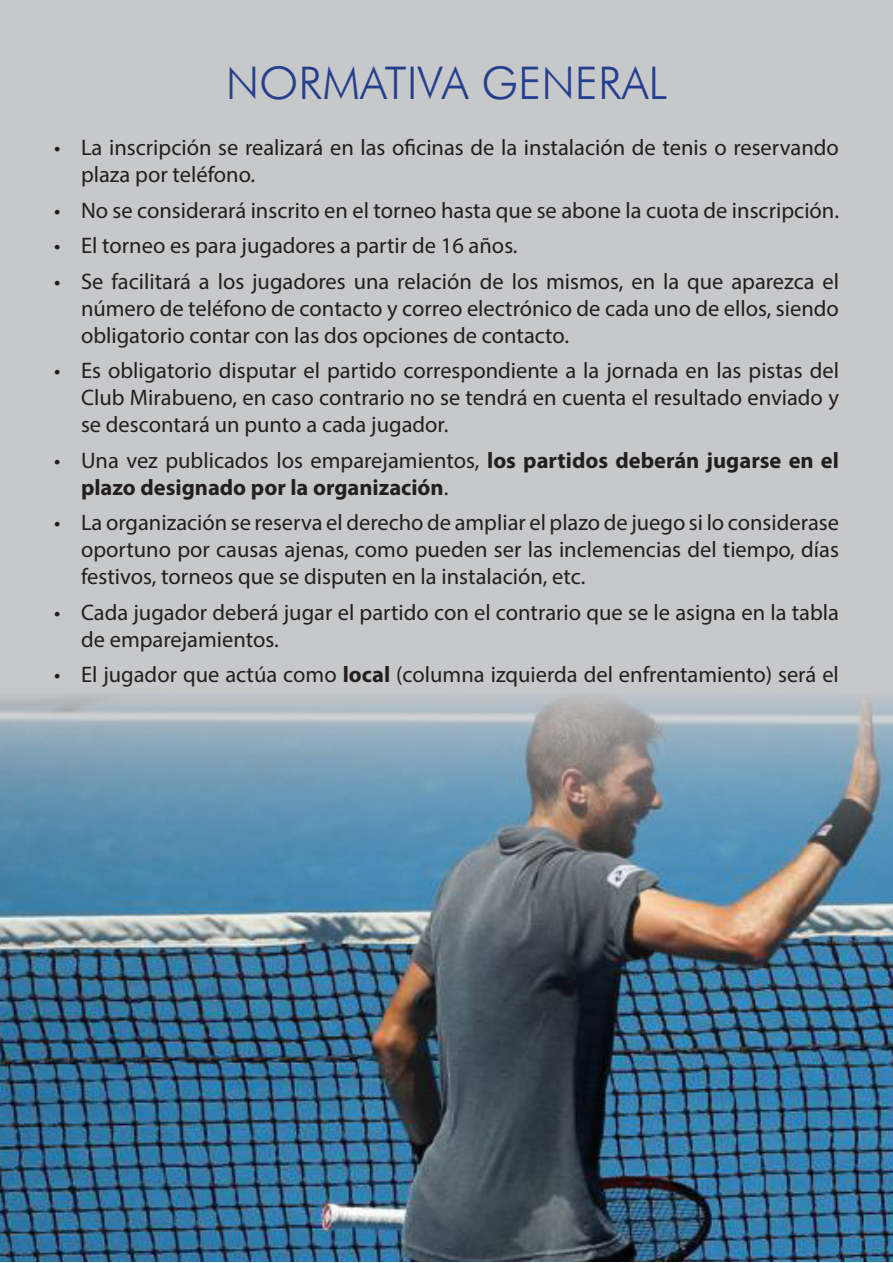
<style>
.page{position:relative;width:893px;height:1263px;background:#fff}
.page>*{position:absolute;margin:0;border:0;box-sizing:border-box;transform-origin:0 0}
.t1{font:300 45px "Futura BT";color:#253f8e}
.t2{font:22.5px/27px "Myriad Pro";color:#231f20;text-align:justify}
.t3{font:700 22.5px/27px "Myriad Pro";color:#231f20}
.s1{font-weight:400}
.s2{font-weight:700}
</style>
<div class="page">
<div style="left:1px;top:0;width:892px;height:1262px;background:#c7c8ca"></div>
<img style="left:0;top:692px;width:893px;height:570px">
<p class="t1" style="left:226px;top:56px;width:443px">NORMATIVA GENERAL</p>
<p class="t2" style="left:81px;top:134px;width:759px;text-indent:-27px">• La inscripción se realizará en las oficinas de la instalación de tenis o reservando plaza por teléfono.</p>
<p class="t2" style="left:54px;top:196px;width:787px">• No se considerará inscrito en el torneo hasta que se abone la cuota de inscripción.</p>
<p class="t2" style="left:54px;top:232px;width:465px">• El torneo es para jugadores a partir de 16 años.</p>
<p class="t2" style="left:81px;top:267px;width:760px;text-indent:-27px">• Se facilitará a los jugadores una relación de los mismos, en la que aparezca el número de teléfono de contacto y correo electrónico de cada uno de ellos, siendo obligatorio contar con las dos opciones de contacto.</p>
<p class="t2" style="left:81px;top:357px;width:759px;text-indent:-27px">• Es obligatorio disputar el partido correspondiente a la jornada en las pistas del Club Mirabueno, en caso contrario no se tendrá en cuenta el resultado enviado y se descontará un punto a cada jugador.</p>
<p class="t3" style="left:81px;top:446px;width:759px;text-indent:-27px"><span class="s1">• Una vez publicados los emparejamientos,</span> los partidos deberán jugarse en el plazo designado por la organización<span class="s1">.</span></p>
<p class="t2" style="left:81px;top:509px;width:760px;text-indent:-27px">• La organización se reserva el derecho de ampliar el plazo de juego si lo considerase oportuno por causas ajenas, como pueden ser las inclemencias del tiempo, días festivos, torneos que se disputen en la instalación, etc.</p>
<p class="t2" style="left:81px;top:598px;width:759px;text-indent:-27px">• Cada jugador deberá jugar el partido con el contrario que se le asigna en la tabla de emparejamientos.</p>
<p class="t2" style="left:54px;top:661px;width:786px">• El jugador que actúa como <span class="s2">local</span> (columna izquierda del enfrentamiento) será el</p>
</div>
